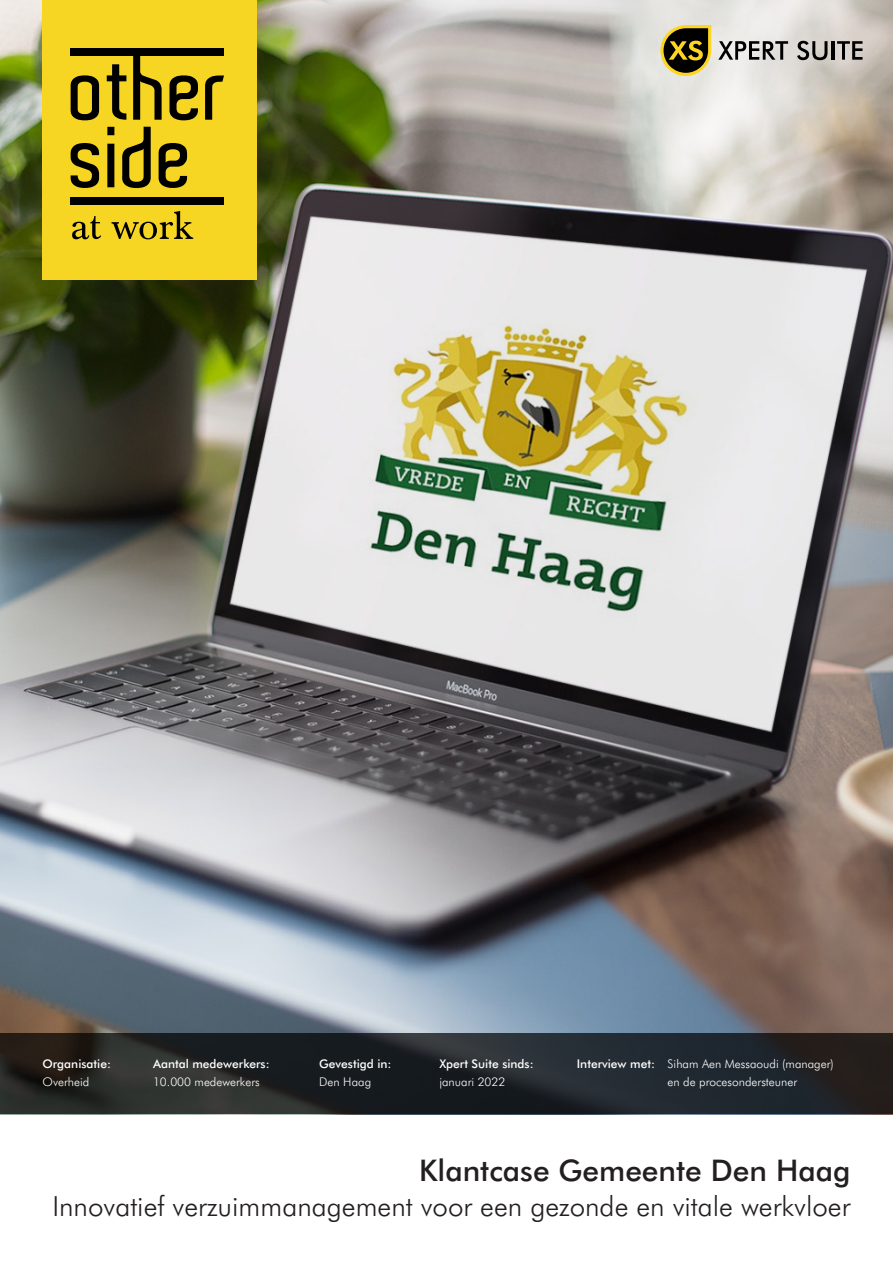
<style>
.page{position:relative;width:893px;height:1263px;background:#fff}
.page>*{position:absolute;margin:0;border:0;box-sizing:border-box;transform-origin:0 0}
.OAW___Koptekst_V2___Medium___9pt{font:500 29.85px "Futura BT";color:#231f20}
.OAW___Koptekst_V2___Medium___9pt-2{font:300 27.75px "Futura BT";color:#231f20}
.OAW___Koptekst_V2___Medium___9pt-3{font:300 12px/18px "Futura BT";color:#fff}
.OAW___Koptekst_V2___Medium___9pt-4{font:500 12px "Futura BT";color:#fff}
.s1{font-weight:500}
</style>
<div class="page">
<img style="left:0;top:0;width:893px;height:1033px">
<svg style="left:660px;top:25px;width:51px;height:51px;background:#746930"></svg>
<svg style="left:718px;top:41px;width:70px;height:19px"></svg>
<svg style="left:797px;top:41px;width:30px;height:19px"></svg>
<hr style="left:832px;top:41px;width:3px;height:19px;background:#000001">
<svg style="left:837px;top:41px;width:25px;height:19px"></svg>
<div style="left:43px;top:0;width:214px;height:279px;background:#f6d523"></div>
<svg style="left:71px;top:75px;width:28px;height:45px"></svg>
<svg style="left:107px;top:64px;width:19px;height:56px"></svg>
<svg style="left:133px;top:56px;width:29px;height:64px"></svg>
<svg style="left:169px;top:75px;width:29px;height:45px"></svg>
<svg style="left:205px;top:75px;width:19px;height:45px"></svg>
<div style="left:71px;top:49px;width:153px;height:7px;background:#000001"></div>
<div style="left:71px;top:198px;width:153px;height:7px;background:#000001"></div>
<svg style="left:71px;top:143px;width:28px;height:45px"></svg>
<svg style="left:107px;top:127px;width:7px;height:60px"></svg>
<svg style="left:122px;top:127px;width:29px;height:61px"></svg>
<svg style="left:159px;top:143px;width:28px;height:45px"></svg>
<svg style="left:72px;top:216px;width:29px;height:23px"></svg>
<svg style="left:112px;top:211px;width:81px;height:28px"></svg>
<img style="left:294px;top:274px;width:459px;height:380px">
<svg style="left:0;top:1033px;width:893px;height:81px;background:#222528"></svg>
<p class="OAW___Koptekst_V2___Medium___9pt-4" style="left:43px;top:1056px;width:70px">Organisatie:</p>
<p class="OAW___Koptekst_V2___Medium___9pt-3" style="left:43px;top:1073px;width:48px">Overheid</p>
<p class="OAW___Koptekst_V2___Medium___9pt-4" style="left:153px;top:1056px;width:118px">Aantal medewerkers:</p>
<p class="OAW___Koptekst_V2___Medium___9pt-3" style="left:153px;top:1073px;width:108px">10.000 medewerkers</p>
<p class="OAW___Koptekst_V2___Medium___9pt-4" style="left:319px;top:1056px;width:74px">Gevestigd in:</p>
<p class="OAW___Koptekst_V2___Medium___9pt-3" style="left:319px;top:1073px;width:53px">Den Haag</p>
<p class="OAW___Koptekst_V2___Medium___9pt-4" style="left:439px;top:1056px;width:96px">Xpert Suite sinds:</p>
<p class="OAW___Koptekst_V2___Medium___9pt-3" style="left:439px;top:1073px;width:67px">januari 2022</p>
<p class="OAW___Koptekst_V2___Medium___9pt-3" style="left:668px;top:1055px;width:168px;text-indent:-91px"><span class="s1">Interview met:</span> Siham Aen Messaoudi (manager) en de procesondersteuner</p>
<p class="OAW___Koptekst_V2___Medium___9pt" style="left:419px;top:1149px;width:433px">Klantcase Gemeente Den Haag</p>
<p class="OAW___Koptekst_V2___Medium___9pt-2" style="left:52px;top:1187px;width:800px">Innovatief verzuimmanagement voor een gezonde en vitale werkvloer</p>
</div>
